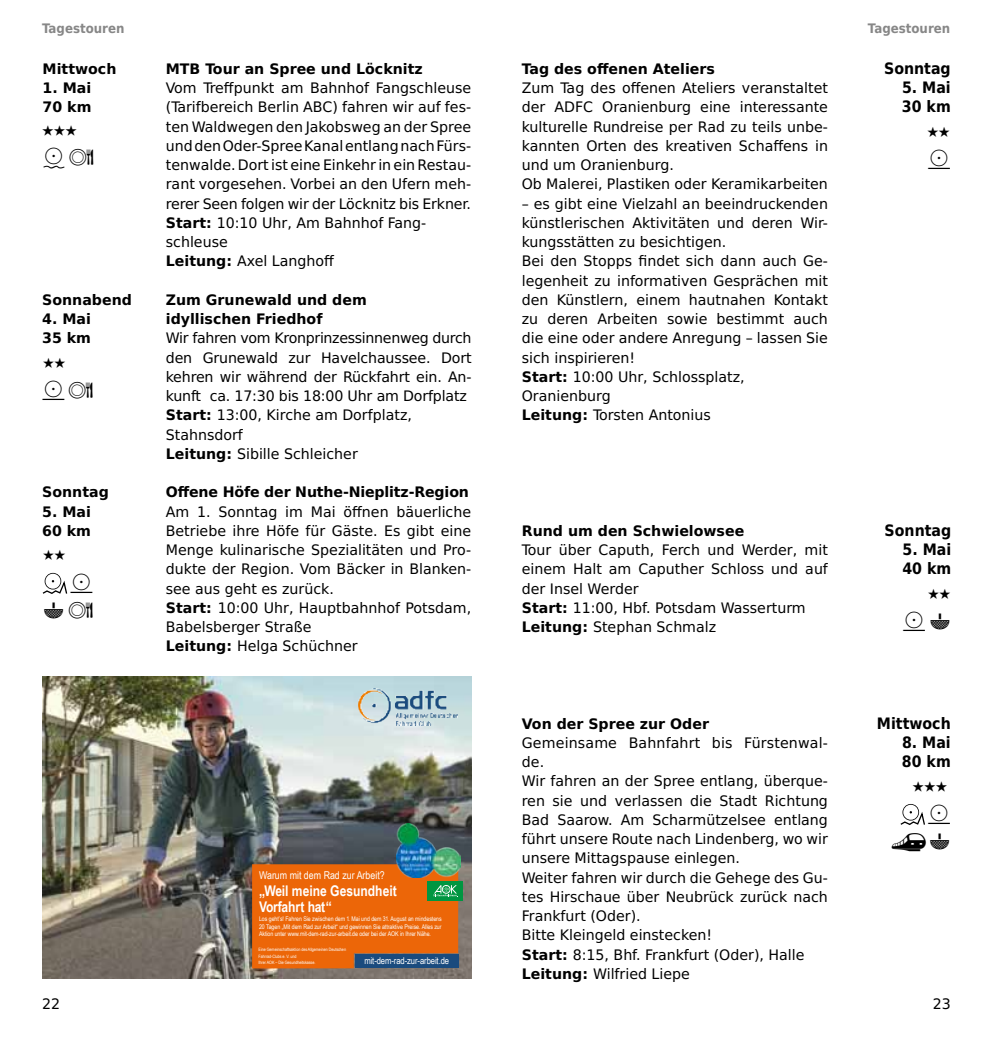
<style>
.page{position:relative;width:993px;height:1042px;background:#fff}
.page>*{position:absolute;margin:0;border:0;box-sizing:border-box;transform-origin:0 0}
.t1{font:22.75px/27.3px "ADFC Picto PP";letter-spacing:.125em;color:#000;text-align:right}
.t2{font:21px "ADFC Picto PP";color:#000}
.t3{font:700 15.75px/19.2px "DejaVu Sans Condensed";color:#000}
.t4{font:700 14.7px/16.4px "Arial Narrow";color:#fff}
.t5{font:14.53px/19.2px "DejaVu Sans Condensed";color:#000;scale:1.09 1}
.t6{font:700 14.53px/19.2px "DejaVu Sans Condensed";color:#000;scale:1.09 1}
.t7{font:700 13.12px "DejaVu Sans Condensed";color:#878787}
.t8{font:10.85px "Arial Narrow";color:#fff}
.t9{font:9.28px "Arial Narrow";letter-spacing:-.01em;color:#fff}
.t10{font:6.48px/7.5px "Arial Narrow";letter-spacing:-.01em;color:#fff;text-align:justify}
.t11{font:4.55px/6.6px "Arial Narrow";letter-spacing:-.01em;color:#fff}
.s1{font-weight:700}
</style>
<div class="page">
<svg style="left:42px;top:573px;width:26px;height:21px"></svg>
<svg style="left:900px;top:804px;width:25px;height:21px"></svg>
<img style="left:43px;top:676px;width:428px;height:302px">
<img style="left:358px;top:689px;width:99px;height:36px">
<div style="left:427px;top:881px;width:36px;height:19px;background:#009641"></div>
<svg style="left:252px;top:864px;width:206px;height:104px;background:#d66513"></svg>
<img style="left:396px;top:823px;width:64px;height:54px">
<p class="t7" style="left:42px;top:18px;width:84px">Tagestouren</p>
<p class="t7" style="left:867px;top:18px;width:84px">Tagestouren</p>
<p class="t6" style="left:43px;top:59px;width:69px">Mittwoch</p>
<p class="t6" style="left:43px;top:78px;width:46px">1. Mai<br>70 km</p>
<h2 class="t2" style="left:43px;top:119px;width:39px">Ă</h2>
<h1 class="t1" style="left:43px;top:143px;width:53px">JN</h1>
<p class="t3" style="left:883px;top:58px;width:68px">Sonntag</p>
<p class="t3" style="left:901px;top:77px;width:50px">5. Mai<br>30 km</p>
<h1 class="t1" style="left:926px;top:118px;width:26px;text-align:left">*<br>I</h1>
<p class="t6" style="left:166px;top:59px;width:237px">MTB Tour an Spree und Löcknitz</p>
<p class="t5" style="left:166px;top:78px;width:281px">Vom Treffpunkt am Bahnhof Fangschleuse (Tarifbereich Berlin ABC) fahren wir auf fes&shy;ten Waldwegen den Jakobsweg an der Spree und den Oder-Spree Kanal entlang nach Fürs&shy;tenwalde. Dort ist eine Einkehr in ein Restau&shy;rant vorgesehen. Vorbei an den Ufern meh&shy;rerer Seen folgen wir der Löcknitz bis Erkner.<br><span class="s1">Start:</span> 10:10 Uhr, Am Bahnhof Fang&shy;schleuse<br><span class="s1">Leitung:</span> Axel Langhoff</p>
<p class="t6" style="left:521px;top:59px;width:179px">Tag des offenen Ateliers</p>
<p class="t5" style="left:521px;top:78px;width:282px">Zum Tag des offenen Ateliers veranstaltet der ADFC Oranienburg eine interessante kulturelle Rundreise per Rad zu teils unbe&shy;kannten Orten des kreativen Schaffens in und um Oranienburg.<br>Ob Malerei, Plastiken oder Keramikarbeiten</p>
<p class="t5" style="left:521px;top:193px;width:282px">– es gibt eine Vielzahl an beeindruckenden künstlerischen Aktivitäten und deren Wir&shy;kungsstätten zu besichtigen.<br>Bei den Stopps findet sich dann auch Ge&shy;legenheit zu informativen Gesprächen mit den Künstlern, einem hautnahen Kontakt zu deren Arbeiten sowie bestimmt auch die eine oder andere Anregung – lassen Sie sich inspirieren!<br><span class="s1">Start:</span> 10:00 Uhr, Schlossplatz, Oranienburg<br><span class="s1">Leitung:</span> Torsten Antonius</p>
<p class="t6" style="left:42px;top:290px;width:84px">Sonnabend</p>
<p class="t6" style="left:42px;top:309px;width:46px">4. Mai<br>35 km</p>
<h1 class="t1" style="left:42px;top:349px;width:53px;text-align:left">*<br>IN</h1>
<p class="t6" style="left:166px;top:290px;width:186px">Zum Grunewald und dem idyllischen Friedhof</p>
<p class="t5" style="left:166px;top:328px;width:282px">Wir fahren vom Kronprinzessinnenweg durch den Grunewald zur Havelchaussee. Dort kehren wir während der Rückfahrt ein. An&shy;kunft ca. 17:30 bis 18:00 Uhr am Dorfplatz <span class="s1">Start:</span> 13:00, Kirche am Dorfplatz, Stahnsdorf<br><span class="s1">Leitung:</span> Sibille Schleicher</p>
<p class="t6" style="left:42px;top:482px;width:63px">Sonntag</p>
<p class="t6" style="left:42px;top:501px;width:46px">5. Mai<br>60 km</p>
<h1 class="t1" style="left:42px;top:541px;width:26px">*</h1>
<h1 class="t1" style="left:42px;top:569px;width:53px">I<br>KN</h1>
<p class="t6" style="left:166px;top:482px;width:279px">Offene Höfe der Nuthe-Nieplitz-Region</p>
<p class="t5" style="left:166px;top:501px;width:281px">Am 1. Sonntag im Mai öffnen bäuerliche Betriebe ihre Höfe für Gäste. Es gibt eine Menge kulinarische Spezialitäten und Pro&shy;dukte der Region. Vom Bäcker in Blanken&shy;see aus geht es zurück.<br><span class="s1">Start:</span> 10:00 Uhr, Hauptbahnhof Potsdam, Babelsberger Straße<br><span class="s1">Leitung:</span> Helga Schüchner</p>
<p class="t8" style="left:259px;top:869px;width:127px">Warum mit dem Rad zur Arbeit?</p>
<p class="t4" style="left:259px;top:882px;width:139px">„Weil meine Gesundheit<br>Vorfahrt hat“</p>
<p class="t10" style="left:259px;top:915px;width:184px">Los geht’s! Fahren Sie zwischen dem 1. Mai und dem 31. August an mindestens 20 Tagen „Mit dem Rad zur Arbeit“ und gewinnen Sie attraktive Preise. Alles zur Aktion unter www.mit-dem-rad-zur-arbeit.de oder bei der AOK in Ihrer Nähe.</p>
<p class="t11" style="left:258px;top:946px;width:89px">Eine Gemeinschaftsaktion des Allgemeinen Deutschen<br>Fahrrad-Clubs e. V. und<br>Ihrer AOK – Die Gesundheitskasse.</p>
<p class="t9" style="left:364px;top:955px;width:86px">mit-dem-rad-zur-arbeit.de</p>
<p class="t6" style="left:521px;top:521px;width:205px">Rund um den Schwielowsee</p>
<p class="t5" style="left:521px;top:540px;width:282px">Tour über Caputh, Ferch und Werder, mit einem Halt am Caputher Schloss und auf der Insel Werder<br><span class="s1">Start:</span> 11:00, Hbf. Potsdam Wasserturm<br><span class="s1">Leitung:</span> Stephan Schmalz</p>
<p class="t6" style="left:521px;top:713px;width:173px">Von der Spree zur Oder</p>
<p class="t5" style="left:521px;top:732px;width:282px">Gemeinsame Bahnfahrt bis Fürstenwal&shy;de.<br>Wir fahren an der Spree entlang, überque&shy;ren sie und verlassen die Stadt Richtung Bad Saarow. Am Scharmützelsee entlang führt unsere Route nach Lindenberg, wo wir unsere Mittagspause einlegen.<br>Weiter fahren wir durch die Gehege des Gu&shy;tes Hirschaue über Neubrück zurück nach Frankfurt (Oder).<br>Bitte Kleingeld einstecken!<br><span class="s1">Start:</span> 8:15, Bhf. Frankfurt (Oder), Halle <span class="s1">Leitung:</span> Wilfried Liepe</p>
<p class="t3" style="left:884px;top:520px;width:68px">Sonntag</p>
<p class="t3" style="left:902px;top:539px;width:50px">5. Mai<br>40 km</p>
<h1 class="t1" style="left:902px;top:580px;width:50px">*<br>IK</h1>
<p class="t3" style="left:876px;top:713px;width:75px">Mittwoch</p>
<p class="t3" style="left:901px;top:732px;width:50px">8. Mai<br>80 km</p>
<h2 class="t2" style="left:912px;top:776px;width:39px">Ă</h2>
<h1 class="t1" style="left:890px;top:800px;width:61px">I<br>HK</h1>
<p class="t5" style="left:42px;top:994px;width:18px">22</p>
<p class="t5" style="left:932px;top:994px;width:18px">23</p>
</div>
